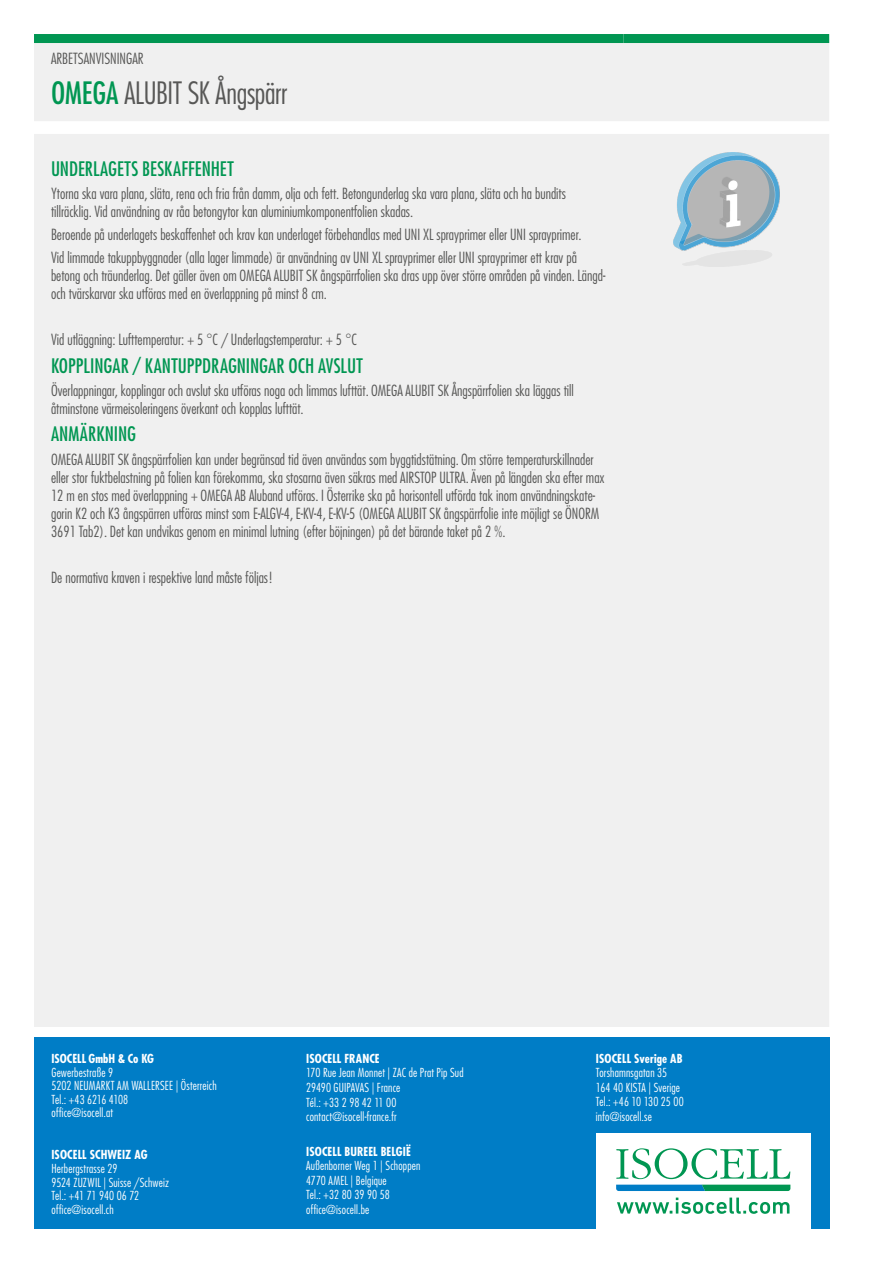
<style>
.page{position:relative;width:893px;height:1263px;background:#fff}
.page>*{position:absolute;margin:0;border:0;box-sizing:border-box;transform-origin:0 0}
.t1{font:300 condensed 30px "Futura LT Pro";letter-spacing:-.01em;color:#575756}
.t2{font:500 condensed 19.5px "Futura LT Pro";color:#009652}
.t3{font:300 condensed 15px/18px "Futura LT Pro";color:#575756}
.t4{font:300 condensed 12.15px/14.5px "Futura LT Pro";letter-spacing:.015em;color:#fff}
.t5{font:700 condensed 12.15px "Futura LT Pro";letter-spacing:.005em;color:#fff}
.s1{font-weight:500;color:#009652}
</style>
<div class="page">
<div style="left:34px;top:1038px;width:795px;height:191px;background:#007dc6"></div>
<div style="left:596px;top:1133px;width:215px;height:96px;background:#fff"></div>
<svg style="left:616px;top:1148px;width:174px;height:43px"></svg>
<svg style="left:617px;top:1197px;width:172px;height:17px"></svg>
<div style="left:34px;top:43px;width:795px;height:984px;background:#f0f0f0"></div>
<div style="left:34px;top:34px;width:589px;height:9px;background:#009652"></div>
<div style="left:623px;top:34px;width:206px;height:9px;background:#009652"></div>
<img style="left:674px;top:153px;width:105px;height:113px">
<p class="t3" style="left:51px;top:49px;width:94px">ARBETSANVISNINGAR</p>
<h1 class="t1" style="left:51px;top:74px;width:238px"><span class="s1">OMEGA</span> ALUBIT SK Ångspärr</h1>
<h2 class="t2" style="left:51px;top:155px;width:184px">UNDERLAGETS BESKAFFENHET</h2>
<p class="t3" style="left:51px;top:184px;width:516px">Ytorna ska vara plana, släta, rena och fria från damm, olja och fett. Betongunderlag ska vara plana, släta och ha bundits tillräcklig. Vid användning av råa betongytor kan aluminiumkomponentfolien skadas.</p>
<p class="t3" style="left:51px;top:223px;width:532px;line-height:23.1px">Beroende på underlagets beskaffenhet och krav kan underlaget förbehandlas med UNI XL sprayprimer eller UNI sprayprimer.<br>Vid limmade takuppbyggnader (alla lager limmade) är användning av UNI XL sprayprimer eller UNI sprayprimer ett krav på</p>
<p class="t3" style="left:51px;top:266px;width:556px">betong och träunderlag. Det gäller även om OMEGA ALUBIT SK ångspärrfolien ska dras upp över större områden på vinden. Längd&shy;och tvärskarvar ska utföras med en överlappning på minst 8 cm.</p>
<p class="t3" style="left:51px;top:330px;width:307px">Vid utläggning: Lufttemperatur: + 5 °C / Underlagstemperatur: + 5 °C</p>
<h2 class="t2" style="left:51px;top:352px;width:313px">KOPPLINGAR / KANTUPPDRAGNINGAR OCH AVSLUT</h2>
<p class="t3" style="left:51px;top:381px;width:524px">Överlappningar, kopplingar och avslut ska utföras noga och limmas lufttät. OMEGA ALUBIT SK Ångspärrfolien ska läggas till åtminstone värmeisoleringens överkant och kopplas lufttät.</p>
<h2 class="t2" style="left:51px;top:421px;width:87px">ANMÄRKNING</h2>
<p class="t3" style="left:51px;top:450px;width:555px">OMEGA ALUBIT SK ångspärrfolien kan under begränsad tid även användas som byggtidstätning. Om större temperaturskillnader eller stor fuktbelastning på folien kan förekomma, ska stosarna även säkras med AIRSTOP ULTRA. Även på längden ska efter max 12 m en stos med överlappning + OMEGA AB Aluband utföras. I Österrike ska på horisontell utförda tak inom användningskate&shy;gorin K2 och K3 ångspärren utföras minst som E-ALGV-4, E-KV-4, E-KV-5 (OMEGA ALUBIT SK ångspärrfolie inte möjligt se ÖNORM 3691 Tab2). Det kan undvikas genom en minimal lutning (efter böjningen) på det bärande taket på 2 %.</p>
<p class="t3" style="left:51px;top:568px;width:224px">De normativa kraven i respektive land måste följas!</p>
<p class="t5" style="left:52px;top:1050px;width:104px">ISOCELL GmbH &amp; Co KG</p>
<p class="t4" style="left:52px;top:1065px;width:167px;line-height:13.6px">Gewerbestraße 9<br>5202 NEUMARKT AM WALLERSEE | Österreich<br>Tel.: +43 6216 4108<br>office@isocell.at</p>
<p class="t5" style="left:52px;top:1147px;width:98px">ISOCELL SCHWEIZ AG</p>
<p class="t4" style="left:52px;top:1162px;width:119px;line-height:13.6px">Herbergstrasse 29<br>9524 ZUZWIL | Suisse /Schweiz<br>Tel.: +41 71 940 06 72 office@isocell.ch</p>
<p class="t5" style="left:306px;top:1050px;width:75px">ISOCELL FRANCE</p>
<p class="t4" style="left:306px;top:1065px;width:159px">170 Rue Jean Monnet | ZAC de Prat Pip Sud<br>29490 GUIPAVAS | France<br>Tél.: +33 2 98 42 11 00 contact@isocell-france.fr</p>
<p class="t5" style="left:306px;top:1143px;width:106px">ISOCELL BUREEL BELGIË</p>
<p class="t4" style="left:306px;top:1158px;width:116px">Außenborner Weg 1 | Schoppen<br>4770 AMEL | Belgique<br>Tel.: +32 80 39 90 58 office@isocell.be</p>
<p class="t5" style="left:596px;top:1050px;width:88px">ISOCELL Sverige AB</p>
<p class="t4" style="left:596px;top:1065px;width:89px">Torshamnsgatan 35<br>164 40 KISTA | Sverige<br>Tel.: +46 10 130 25 00 info@isocell.se</p>
</div>
